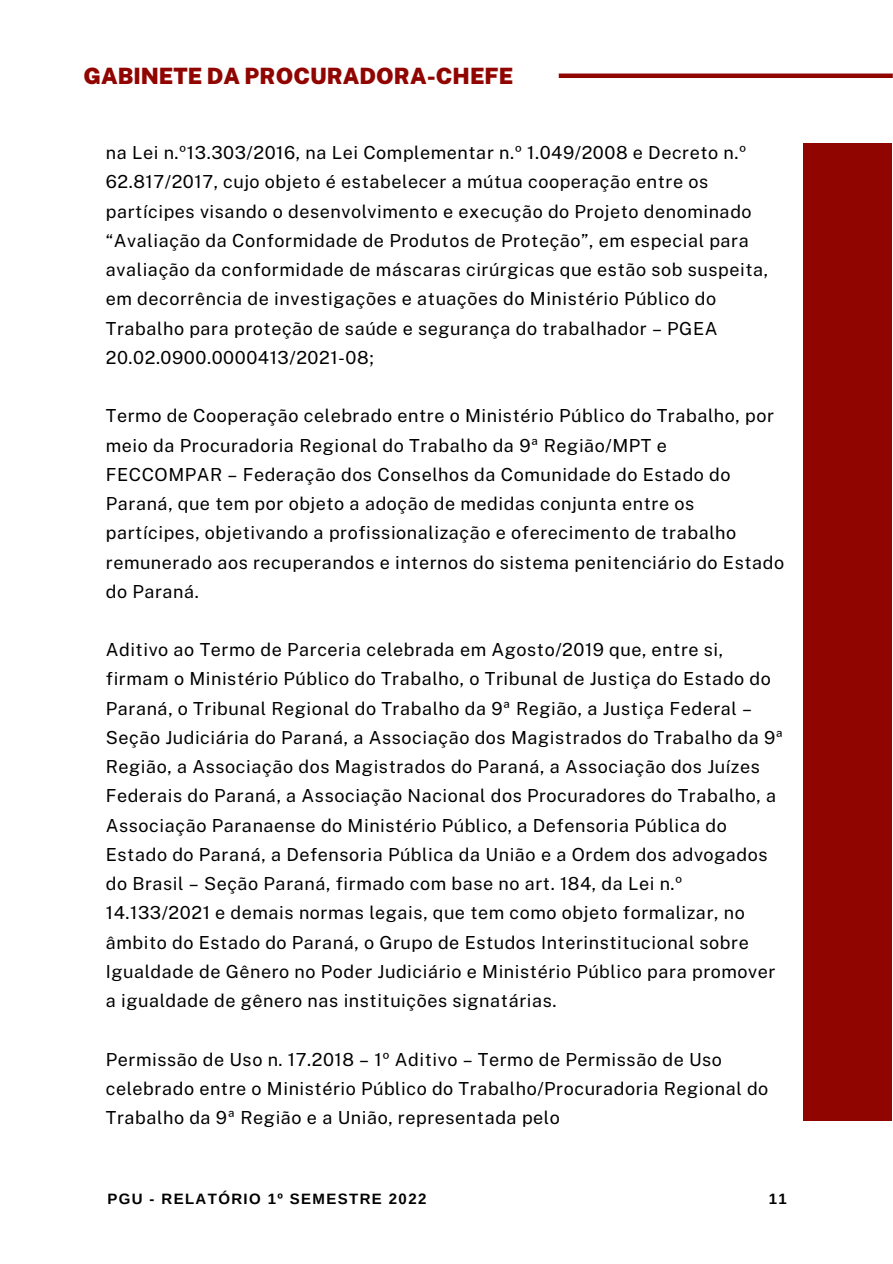
<style>
.page{position:relative;width:893px;height:1264px;background:#fff}
.page>*{position:absolute;margin:0;border:0;box-sizing:border-box;transform-origin:0 0}
.t1{font:900 22.5px "Public Sans";color:#900500}
.t2{font:18px/29.2px "Public Sans";letter-spacing:.03em;color:#000}
.t3{font:700 15px "Arimo";letter-spacing:.095em;color:#000}
</style>
<div class="page">
<div style="left:803px;top:143px;width:89px;height:977px;background:#900500"></div>
<div style="left:558px;top:73px;width:334px;height:5px;background:#900500"></div>
<p class="t1" style="left:83px;top:62px;width:431px">GABINETE DA PROCURADORA-CHEFE</p>
<p class="t2" style="left:106px;top:138px;width:663px">na Lei n.º13.303/2016, na Lei Complementar n.º 1.049/2008 e Decreto n.º 62.817/2017, cujo objeto é estabelecer a mútua cooperação entre os partícipes visando o desenvolvimento e execução do Projeto denominado “Avaliação da Conformidade de Produtos de Proteção”, em especial para avaliação da conformidade de máscaras cirúrgicas que estão sob suspeita, em decorrência de investigações e atuações do Ministério Público do Trabalho para proteção de saúde e segurança do trabalhador – PGEA 20.02.0900.0000413/2021-08;</p>
<p class="t2" style="left:106px;top:401px;width:680px">Termo de Cooperação celebrado entre o Ministério Público do Trabalho, por meio da Procuradoria Regional do Trabalho da 9ª Região/MPT e FECCOMPAR – Federação dos Conselhos da Comunidade do Estado do Paraná, que tem por objeto a adoção de medidas conjunta entre os partícipes, objetivando a profissionalização e oferecimento de trabalho remunerado aos recuperandos e internos do sistema penitenciário do Estado do Paraná.</p>
<p class="t2" style="left:106px;top:635px;width:679px">Aditivo ao Termo de Parceria celebrada em Agosto/2019 que, entre si, firmam o Ministério Público do Trabalho, o Tribunal de Justiça do Estado do Paraná, o Tribunal Regional do Trabalho da 9ª Região, a Justiça Federal – Seção Judiciária do Paraná, a Associação dos Magistrados do Trabalho da 9ª Região, a Associação dos Magistrados do Paraná, a Associação dos Juízes Federais do Paraná, a Associação Nacional dos Procuradores do Trabalho, a Associação Paranaense do Ministério Público, a Defensoria Pública do Estado do Paraná, a Defensoria Pública da União e a Ordem dos advogados do Brasil – Seção Paraná, firmado com base no art. 184, da Lei n.º 14.133/2021 e demais normas legais, que tem como objeto formalizar, no âmbito do Estado do Paraná, o Grupo de Estudos Interinstitucional sobre Igualdade de Gênero no Poder Judiciário e Ministério Público para promover a igualdade de gênero nas instituições signatárias.</p>
<p class="t2" style="left:106px;top:1044px;width:664px">Permissão de Uso n. 17.2018 – 1º Aditivo – Termo de Permissão de Uso celebrado entre o Ministério Público do Trabalho/Procuradoria Regional do<br>Trabalho da 9ª Região e a União, representada pelo</p>
<p class="t3" style="left:107px;top:1190px;width:320px">PGU - RELATÓRIO 1º SEMESTRE 2022</p>
<p class="t3" style="left:768px;top:1190px;width:20px">11</p>
</div>
